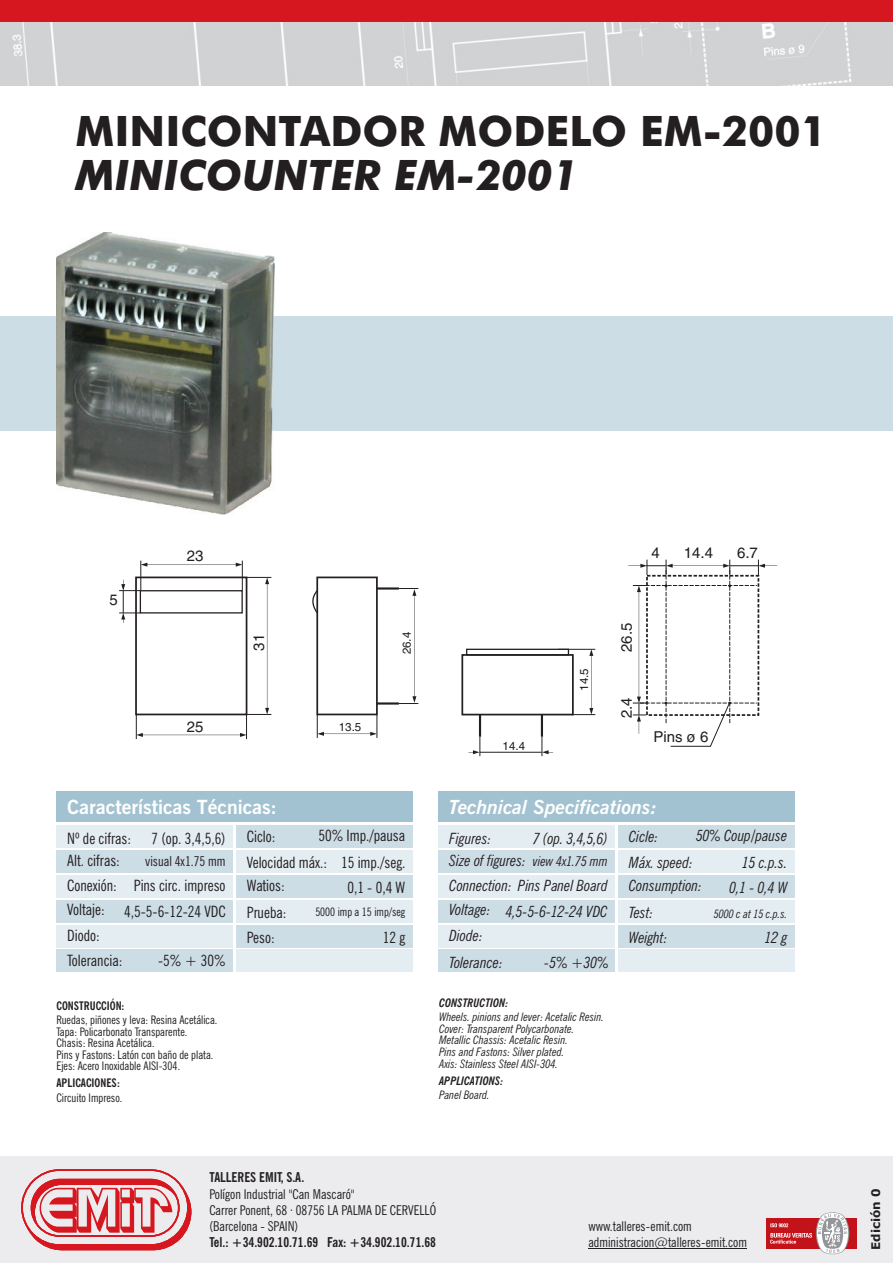
<style>
.page{position:relative;width:893px;height:1263px;background:#fff}
.page>*{position:absolute;margin:0;border:0;box-sizing:border-box;transform-origin:0 0}
.t1{font:500 42px "Futura BT";color:#231f20}
.t2{font:italic 500 42px "Futura BT";color:#231f20}
.t3{font:700 19.5px "News Gothic BT";color:#fff}
.t4{font:italic 700 19.5px "News Gothic BT";color:#fff}
.t5{font:italic condensed 15.6px/24.5px "News Gothic BT";color:#231f20}
.t6{font:condensed 15.6px/24.9px "News Gothic BT";color:#231f20}
.t7{font:15px "Switzerland Plain";color:#231f20}
.t8{font:condensed 13.65px "News Gothic BT";color:#231f20}
.t9{font:condensed 13.5px/16.2px "News Gothic BT";color:#231f20}
.t10{font:700 condensed 13.5px "News Gothic BT";color:#231f20}
.t11{font:700 12px "Verdana";color:#231f20}
.t12{font:condensed 11.85px/11.7px "News Gothic BT";color:#231f20}
.t13{font:italic condensed 11.85px/11.7px "News Gothic BT";color:#231f20}
.t14{font:700 condensed 11.85px "News Gothic BT";color:#231f20}
.t15{font:italic 700 condensed 11.85px "News Gothic BT";color:#231f20}
.t16{font:condensed 11.7px "News Gothic BT";color:#231f20}
.t17{font:italic condensed 11.7px "News Gothic BT";color:#231f20}
.t18{font:11.55px "Switzerland Plain";color:#231f20}
.s1{font-size:13.65px}
</style>
<div class="page">
<div style="left:0;top:1157px;width:893px;height:106px;background:#ececee"></div>
<hr style="left:588px;top:1248px;width:159px;height:1px;background:#231f20">
<svg style="left:21px;top:1169px;width:170px;height:81px"></svg>
<div style="left:767px;top:1218px;width:90px;height:31px;background:#c4121a"></div>
<svg style="left:770px;top:1212px;width:79px;height:42px"></svg>
<div style="left:0;top:316px;width:893px;height:115px;background:#cddde6"></div>
<div style="left:56px;top:792px;width:357px;height:30px;background:#a3c2d1"></div>
<div style="left:56px;top:825px;width:177px;height:22px;background:#e4edf2"></div>
<div style="left:236px;top:825px;width:177px;height:22px;background:#cddde6"></div>
<div style="left:56px;top:875px;width:177px;height:22px;background:#e4edf2"></div>
<div style="left:236px;top:875px;width:177px;height:22px;background:#cddde6"></div>
<div style="left:56px;top:925px;width:177px;height:22px;background:#e4edf2"></div>
<div style="left:236px;top:925px;width:177px;height:22px;background:#cddde6"></div>
<div style="left:56px;top:850px;width:177px;height:22px;background:#cddde6"></div>
<div style="left:236px;top:850px;width:177px;height:22px;background:#e4edf2"></div>
<div style="left:56px;top:900px;width:177px;height:22px;background:#cddde6"></div>
<div style="left:236px;top:900px;width:177px;height:22px;background:#e4edf2"></div>
<div style="left:56px;top:950px;width:177px;height:22px;background:#cddde6"></div>
<div style="left:236px;top:950px;width:177px;height:22px;background:#e4edf2"></div>
<div style="left:438px;top:792px;width:357px;height:30px;background:#a3c2d1"></div>
<div style="left:438px;top:825px;width:177px;height:22px;background:#e4edf2"></div>
<div style="left:618px;top:825px;width:177px;height:22px;background:#cddde6"></div>
<div style="left:438px;top:875px;width:177px;height:22px;background:#e4edf2"></div>
<div style="left:618px;top:875px;width:177px;height:22px;background:#cddde6"></div>
<div style="left:438px;top:925px;width:177px;height:22px;background:#e4edf2"></div>
<div style="left:618px;top:925px;width:177px;height:22px;background:#cddde6"></div>
<div style="left:438px;top:850px;width:177px;height:22px;background:#cddde6"></div>
<div style="left:618px;top:850px;width:177px;height:22px;background:#e4edf2"></div>
<div style="left:438px;top:900px;width:177px;height:22px;background:#cddde6"></div>
<div style="left:618px;top:900px;width:177px;height:22px;background:#e4edf2"></div>
<div style="left:438px;top:950px;width:177px;height:22px;background:#cddde6"></div>
<div style="left:618px;top:950px;width:177px;height:22px;background:#e4edf2"></div>
<hr style="left:141px;top:561px;width:1px;height:30px;background:#231f20">
<hr style="left:242px;top:561px;width:1px;height:30px;background:#231f20">
<svg style="left:141px;top:563px;width:101px;height:4px"></svg>
<svg style="left:119px;top:577px;width:152px;height:162px"></svg>
<svg style="left:399px;top:588px;width:19px;height:116px"></svg>
<svg style="left:317px;top:715px;width:61px;height:23px"></svg>
<hr style="left:377px;top:702px;width:22px;height:3px;background:#231f20">
<hr style="left:377px;top:587px;width:22px;height:3px;background:#231f20">
<div style="left:316px;top:576px;width:62px;height:139px;border:2px solid #231f20"></div>
<svg style="left:312px;top:589px;width:7px;height:26px"></svg>
<div style="left:461px;top:654px;width:113px;height:61px;border:2px solid #231f20"></div>
<div style="left:466px;top:649px;width:103px;height:6px;border:1px solid #231f20"></div>
<hr style="left:480px;top:752px;width:62px;height:1px;background:#231f20">
<svg style="left:468px;top:737px;width:13px;height:19px"></svg>
<svg style="left:542px;top:737px;width:11px;height:19px"></svg>
<hr style="left:558px;top:649px;width:37px;height:1px;background:#231f20">
<svg style="left:572px;top:649px;width:23px;height:66px"></svg>
<hr style="left:479px;top:715px;width:2px;height:22px;background:#231f20">
<hr style="left:541px;top:715px;width:2px;height:22px;background:#231f20">
<svg style="left:628px;top:560px;width:149px;height:187px"></svg>
<img style="left:56px;top:232px;width:218px;height:283px">
<img style="left:0;top:21px;width:893px;height:64px">
<div style="left:0;top:0;width:893px;height:21px;background:#d7171f"></div>
<h1 class="t1" style="left:76px;top:114px;width:753px">MINICONTADOR MODELO EM-2001</h1>
<h1 class="t2" style="left:76px;top:158px;width:504px">MINICOUNTER EM-2001</h1>
<p class="t7" style="left:110px;top:594px;width:10px">5</p>
<p class="t7" style="left:187px;top:550px;width:18px">23</p>
<p class="t7" style="left:187px;top:720px;width:18px">25</p>
<p class="t7" style="left:253px;top:651px;width:18px;rotate:-90deg">31</p>
<p class="t18" style="left:339px;top:722px;width:24px">13.5</p>
<p class="t18" style="left:402px;top:654px;width:24px;rotate:-90deg">26.4</p>
<p class="t3" style="left:67px;top:799px;width:211px">Características Técnicas:</p>
<p class="t6" style="left:67px;top:827px;width:65px">Nº de cifras:</p>
<p class="t6" style="left:152px;top:827px;width:75px">7 (op. 3,4,5,6)</p>
<p class="t6" style="left:247px;top:825px;width:30px">Ciclo:</p>
<p class="t6" style="left:318px;top:825px;width:88px">50% Imp./pausa</p>
<p class="t6" style="left:247px;top:875px;width:39px">Watios:</p>
<p class="t6" style="left:347px;top:877px;width:59px">0,1 - 0,4 W</p>
<p class="t6" style="left:247px;top:902px;width:41px">Prueba:</p>
<p class="t16" style="left:315px;top:907px;width:91px">5000 imp a 15 imp/seg</p>
<p class="t6" style="left:67px;top:850px;width:54px">Alt. cifras:</p>
<p class="t8" style="left:145px;top:856px;width:82px">visual 4x1.75 mm</p>
<p class="t6" style="left:67px;top:900px;width:160px">Voltaje: 4,5-5-6-12-24 VDC</p>
<p class="t6" style="left:247px;top:852px;width:160px">Velocidad máx.: 15 imp./seg.</p>
<p class="t6" style="left:67px;top:874px;width:160px">Conexión: Pins circ. impreso</p>
<p class="t6" style="left:67px;top:924px;width:57px">Diodo:<br>Tolerancia:</p>
<p class="t6" style="left:247px;top:926px;width:29px">Peso:</p>
<p class="t6" style="left:383px;top:926px;width:24px">12 g</p>
<p class="t6" style="left:158px;top:949px;width:69px">-5% + 30%</p>
<p class="t14" style="left:56px;top:1000px;width:69px">CONSTRUCCIÓN:</p>
<p class="t12" style="left:56px;top:1015px;width:162px">Ruedas, piñones y leva: Resina Acetálica.</p>
<p class="t12" style="left:56px;top:1026px;width:158px">Tapa: Policarbonato Transparente.<br>Chasis: Resina Acetálica.<br>Pins y Fastons: Latón con baño de plata.<br>Ejes: Acero Inoxidable AISI-304.</p>
<p class="t14" style="left:56px;top:1078px;width:65px">APLICACIONES:</p>
<p class="t12" style="left:56px;top:1092px;width:67px">Circuito Impreso.</p>
<p class="t18" style="left:503px;top:741px;width:24px">14.4</p>
<p class="t18" style="left:580px;top:691px;width:24px;rotate:-90deg">14.5</p>
<p class="t7" style="left:651px;top:546px;width:10px">4</p>
<p class="t7" style="left:684px;top:546px;width:31px">14.4</p>
<p class="t7" style="left:737px;top:546px;width:22px">6.7</p>
<p class="t7" style="left:621px;top:652px;width:31px;rotate:-90deg">26.5</p>
<p class="t7" style="left:621px;top:718px;width:22px;rotate:-90deg">2.4</p>
<p class="t7" style="left:653px;top:731px;width:57px">Pins ø 6</p>
<p class="t4" style="left:449px;top:799px;width:209px">Technical Specifications:</p>
<p class="t5" style="left:449px;top:827px;width:43px">Figures:</p>
<p class="t5" style="left:533px;top:827px;width:76px">7 (op. 3,4,5,6)</p>
<p class="t5" style="left:629px;top:825px;width:31px">Cicle:</p>
<p class="t5" style="left:696px;top:825px;width:93px">50% Coup/pause</p>
<p class="t5" style="left:629px;top:875px;width:74px">Consumption:</p>
<p class="t5" style="left:729px;top:876px;width:59px">0,1 - 0,4 W</p>
<p class="t5" style="left:629px;top:901px;width:26px">Test:</p>
<p class="t17" style="left:714px;top:909px;width:75px">5000 c at 15 c.p.s.</p>
<p class="t5" style="left:449px;top:850px;width:160px">Size of figures: <span class="s1">view 4x1.75 mm<br></span>Connection: Pins Panel Board</p>
<p class="t5" style="left:449px;top:923px;width:55px;line-height:26.8px">Diode:<br>Tolerance:</p>
<p class="t5" style="left:629px;top:852px;width:65px">Máx. speed:</p>
<p class="t5" style="left:742px;top:852px;width:47px">15 c.p.s.</p>
<p class="t5" style="left:449px;top:900px;width:160px">Voltage: 4,5-5-6-12-24 VDC</p>
<p class="t5" style="left:629px;top:926px;width:40px">Weight:</p>
<p class="t5" style="left:765px;top:926px;width:24px">12 g</p>
<p class="t5" style="left:544px;top:952px;width:66px">-5% +30%</p>
<p class="t15" style="left:439px;top:998px;width:71px">CONSTRUCTION:</p>
<p class="t13" style="left:439px;top:1012px;width:166px">Wheels. pinions and lever: Acetalic Resin.</p>
<p class="t13" style="left:439px;top:1024px;width:137px">Cover: Transparent Polycarbonate.<br>Metallic Chassis: Acetalic Resin.<br>Pins and Fastons: Silver plated.<br>Axis: Stainless Steel AISI-304.</p>
<p class="t15" style="left:439px;top:1075px;width:66px">APPLICATIONS:</p>
<p class="t13" style="left:439px;top:1090px;width:52px">Panel Board.</p>
<p class="t10" style="left:209px;top:1172px;width:97px">TALLERES EMIT, S.A.</p>
<p class="t9" style="left:209px;top:1187px;width:228px">Polígon Industrial "Can Mascaró"<br>Carrer Ponent, 68 · 08756 LA PALMA DE CERVELLÓ (Barcelona - SPAIN)</p>
<p class="t9" style="left:588px;top:1219px;width:105px">www.talleres-emit.com</p>
<p class="t10" style="left:209px;top:1237px;width:228px">Tel.: +34.902.10.71.69 Fax: +34.902.10.71.68</p>
<p class="t9" style="left:588px;top:1235px;width:160px">administracion@talleres-emit.com</p>
<p class="t11" style="left:871px;top:1250px;width:63px;rotate:-90deg">Edición 0</p>
</div>
